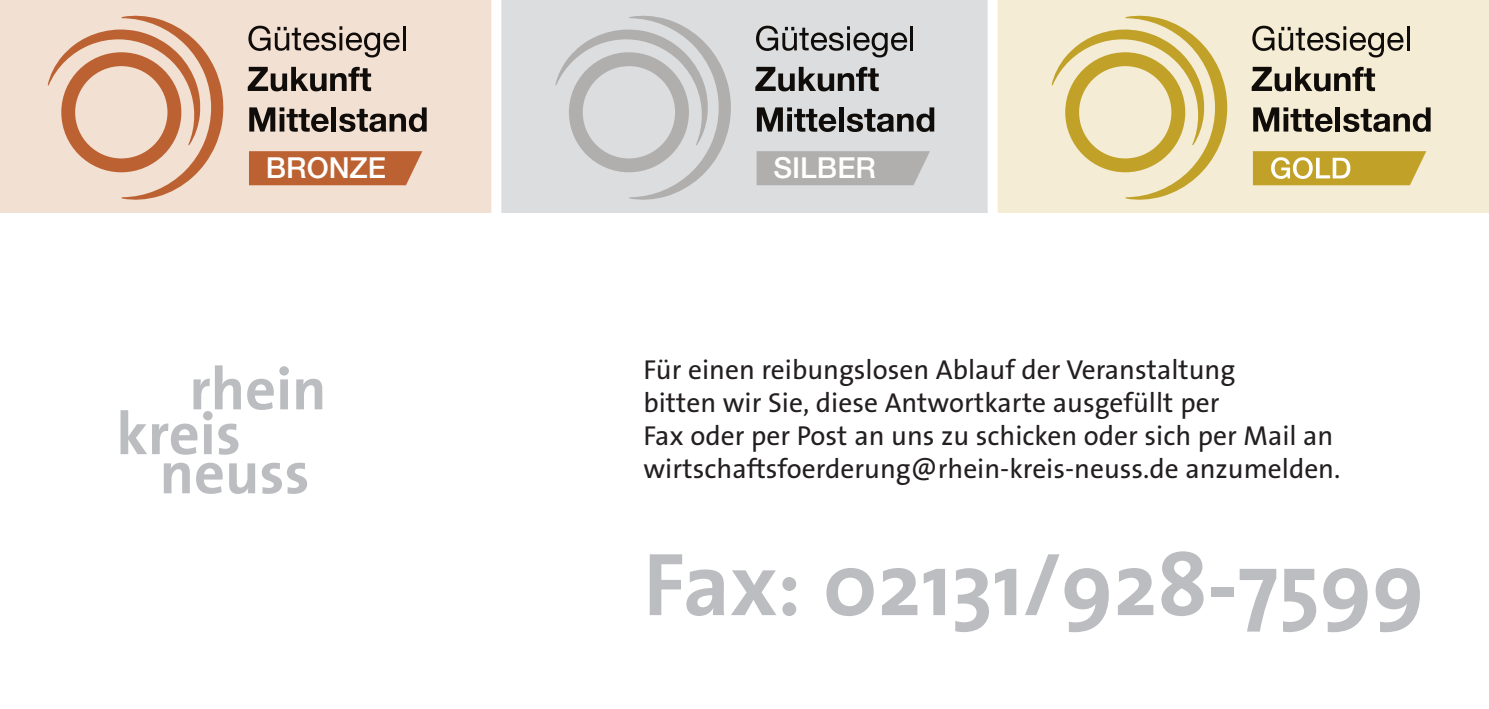
<style>
.page{position:relative;width:1489px;height:709px;background:#fff}
.page>*{position:absolute;margin:0;border:0;box-sizing:border-box;transform-origin:0 0}
.t1{font:700 90px "Thesis Sans";color:#bcbdc0}
.t2{font:500 29px "Helvetica Neue";color:#fff}
.t3{font:27.5px/33px "The Sans B5 Plain";color:#231f20}
</style>
<div class="page">
<svg style="left:247px;top:366px;width:42px;height:44px"></svg>
<svg style="left:296px;top:379px;width:26px;height:30px"></svg>
<svg style="left:120px;top:365px;width:121px;height:90px"></svg>
<svg style="left:164px;top:462px;width:26px;height:31px"></svg>
<svg style="left:196px;top:462px;width:27px;height:32px"></svg>
<svg style="left:229px;top:463px;width:26px;height:31px"></svg>
<svg style="left:262px;top:462px;width:45px;height:32px"></svg>
<div style="left:496px;top:0;width:496px;height:213px;background:#dcdddf"></div>
<svg style="left:555px;top:16px;width:176px;height:184px"></svg>
<svg style="left:756px;top:26px;width:151px;height:31px"></svg>
<hr style="left:910px;top:26px;width:3px;height:24px;background:#0f0c0a">
<svg style="left:755px;top:67px;width:123px;height:24px"></svg>
<svg style="left:756px;top:107px;width:80px;height:25px"></svg>
<hr style="left:839px;top:107px;width:4px;height:24px;background:#0f0c0a">
<svg style="left:846px;top:107px;width:88px;height:25px"></svg>
<svg style="left:756px;top:151px;width:173px;height:34px;background:#b2b1b0"></svg>
<div style="left:0;top:0;width:496px;height:213px;background:#f2e0d3"></div>
<svg style="left:48px;top:16px;width:175px;height:184px"></svg>
<svg style="left:248px;top:26px;width:151px;height:31px"></svg>
<hr style="left:402px;top:26px;width:3px;height:24px;background:#0f0c0a">
<svg style="left:248px;top:67px;width:123px;height:24px"></svg>
<svg style="left:249px;top:107px;width:79px;height:25px"></svg>
<div style="left:331px;top:107px;width:5px;height:24px;background:#0f0c0a"></div>
<svg style="left:339px;top:107px;width:87px;height:25px"></svg>
<svg style="left:249px;top:151px;width:173px;height:34px;background:#be683a"></svg>
<div style="left:491px;top:0;width:10px;height:216px;background:#fff"></div>
<div style="left:992px;top:0;width:496px;height:213px;background:#f4ecd5"></div>
<svg style="left:1051px;top:16px;width:176px;height:184px"></svg>
<svg style="left:1252px;top:26px;width:151px;height:31px"></svg>
<hr style="left:1406px;top:26px;width:3px;height:24px;background:#0f0c0a">
<svg style="left:1251px;top:67px;width:123px;height:24px"></svg>
<svg style="left:1253px;top:107px;width:79px;height:25px"></svg>
<div style="left:1335px;top:107px;width:5px;height:24px;background:#0f0c0a"></div>
<svg style="left:1343px;top:107px;width:87px;height:25px"></svg>
<svg style="left:1252px;top:151px;width:174px;height:34px;background:#caaf49"></svg>
<div style="left:987px;top:0;width:10px;height:216px;background:#fff"></div>
<p class="t2" style="left:266px;top:145px;width:122px">BRONZE</p>
<p class="t2" style="left:773px;top:145px;width:104px">SILBER</p>
<p class="t3" style="left:643px;top:354px;width:698px">Für einen reibungslosen Ablauf der Veranstaltung<br>bitten wir Sie, diese Antwortkarte ausgefüllt per<br>Fax oder per Post an uns zu schicken oder sich per Mail an wirtschaftsfoerderung@rhein-kreis-neuss.de anzumelden.</p>
<h1 class="t1" style="left:643px;top:549px;width:782px">Fax: 02131/928-7599</h1>
</div>
